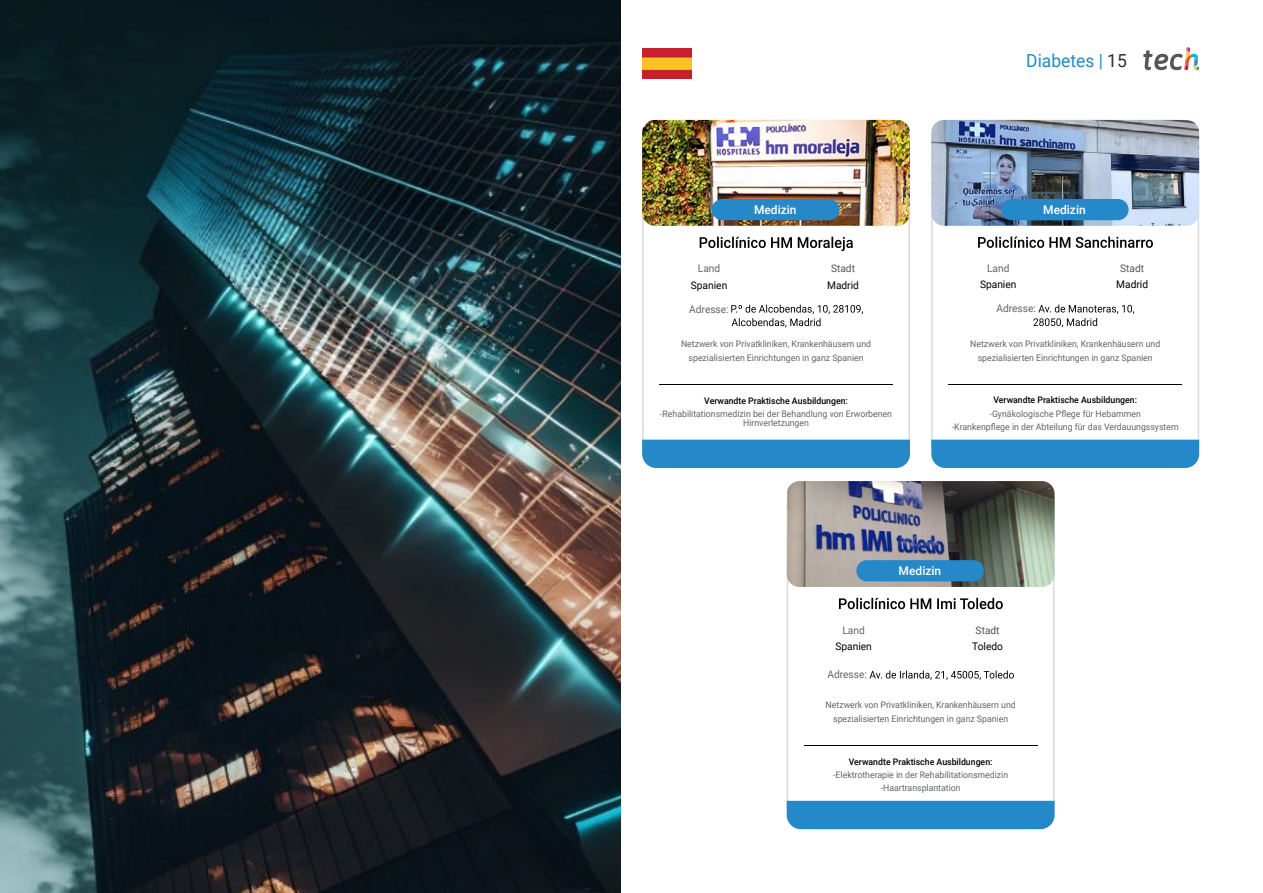
<style>
.page{position:relative;width:1263px;height:893px;background:#fff}
.page>*{position:absolute;margin:0;border:0;box-sizing:border-box;transform-origin:0 0}
.t1{font:18px "Roboto";color:#2488c9}
.t2{font:500 12px "Roboto";color:#fff}
.t3{font:10.5px "Roboto";color:#000}
.t4{font:10.5px "Roboto";color:#61646a}
.t5{font:10.5px "Roboto";color:#52555b}
.t6{font:9px/13.5px "Roboto";color:#61646a;text-align:center}
.t7{font:500 9px "Roboto";color:#000}
.s1{color:#312e20}
</style>
<div class="page">
<img style="left:0;top:0;width:621px;height:893px">
<svg style="left:1143px;top:47px;width:56px;height:24px"></svg>
<img style="left:642px;top:49px;width:49px;height:30px">
<svg style="left:642px;top:119px;width:269px;height:350px"></svg>
<img style="left:642px;top:120px;width:268px;height:106px">
<div style="left:712px;top:199px;width:127px;height:21px;background:#2488c9;border-radius:11px"></div>
<div style="left:642px;top:440px;width:268px;height:28px;background:#2488c9"></div>
<hr style="left:659px;top:384px;width:234px;height:1px;background:#000">
<svg style="left:731px;top:305px;width:132px;height:23px"></svg>
<svg style="left:700px;top:237px;width:153px;height:14px"></svg>
<svg style="left:931px;top:119px;width:269px;height:350px"></svg>
<img style="left:931px;top:120px;width:268px;height:106px">
<div style="left:1001px;top:199px;width:127px;height:21px;background:#2488c9;border-radius:11px"></div>
<div style="left:931px;top:440px;width:268px;height:28px;background:#2488c9"></div>
<hr style="left:948px;top:384px;width:234px;height:1px;background:#000">
<svg style="left:1033px;top:305px;width:101px;height:22px"></svg>
<svg style="left:978px;top:236px;width:175px;height:12px"></svg>
<svg style="left:786px;top:490px;width:269px;height:340px"></svg>
<img style="left:787px;top:481px;width:267px;height:106px">
<div style="left:856px;top:560px;width:128px;height:21px;background:#2488c9;border-radius:11px"></div>
<div style="left:787px;top:801px;width:267px;height:28px;background:#2488c9"></div>
<hr style="left:804px;top:745px;width:233px;height:1px;background:#000">
<svg style="left:869px;top:671px;width:145px;height:9px"></svg>
<svg style="left:839px;top:598px;width:164px;height:11px"></svg>
<h1 class="t1" style="left:1026px;top:48px;width:102px">Diabetes | <span class="s1">15</span></h1>
<h2 class="t2" style="left:754px;top:201px;width:44px">Medizin</h2>
<h2 class="t2" style="left:1043px;top:201px;width:44px">Medizin</h2>
<p class="t4" style="left:698px;top:261px;width:24px">Land</p>
<p class="t3" style="left:691px;top:278px;width:38px">Spanien</p>
<p class="t5" style="left:831px;top:261px;width:25px">Stadt</p>
<p class="t3" style="left:827px;top:278px;width:33px">Madrid</p>
<p class="t4" style="left:987px;top:261px;width:24px">Land</p>
<p class="t3" style="left:980px;top:277px;width:38px">Spanien</p>
<p class="t5" style="left:1120px;top:261px;width:25px">Stadt</p>
<p class="t3" style="left:1116px;top:277px;width:33px">Madrid</p>
<p class="t4" style="left:689px;top:301px;width:41px">Adresse:</p>
<p class="t6" style="left:681px;top:337px;width:192px">Netzwerk von Privatkliniken, Krankenhäusern und spezialisierten Einrichtungen in ganz Spanien</p>
<p class="t7" style="left:704px;top:394px;width:145px">Verwandte Praktische Ausbildungen:</p>
<p class="t6" style="left:660px;top:409px;width:233px;line-height:9px">-Rehabilitationsmedizin bei der Behandlung von Erworbenen<br>Hirnverletzungen</p>
<p class="t4" style="left:996px;top:301px;width:41px">Adresse:</p>
<p class="t6" style="left:970px;top:337px;width:192px">Netzwerk von Privatkliniken, Krankenhäusern und spezialisierten Einrichtungen in ganz Spanien</p>
<p class="t7" style="left:993px;top:394px;width:145px">Verwandte Praktische Ausbildungen:</p>
<p class="t6" style="left:952px;top:407px;width:228px">-Gynäkologische Pflege für Hebammen<br>-Krankenpflege in der Abteilung für das Verdauungssystem</p>
<p class="t4" style="left:842px;top:622px;width:24px">Land</p>
<p class="t3" style="left:835px;top:639px;width:38px">Spanien</p>
<h2 class="t2" style="left:899px;top:563px;width:44px">Medizin</h2>
<p class="t5" style="left:976px;top:622px;width:25px">Stadt</p>
<p class="t3" style="left:972px;top:639px;width:32px">Toledo</p>
<p class="t4" style="left:827px;top:667px;width:41px">Adresse:</p>
<p class="t6" style="left:826px;top:698px;width:192px">Netzwerk von Privatkliniken, Krankenhäusern und spezialisierten Einrichtungen in ganz Spanien</p>
<p class="t7" style="left:849px;top:755px;width:145px">Verwandte Praktische Ausbildungen:</p>
<p class="t6" style="left:833px;top:768px;width:176px">-Elektrotherapie in der Rehabilitationsmedizin -Haartransplantation</p>
</div>
